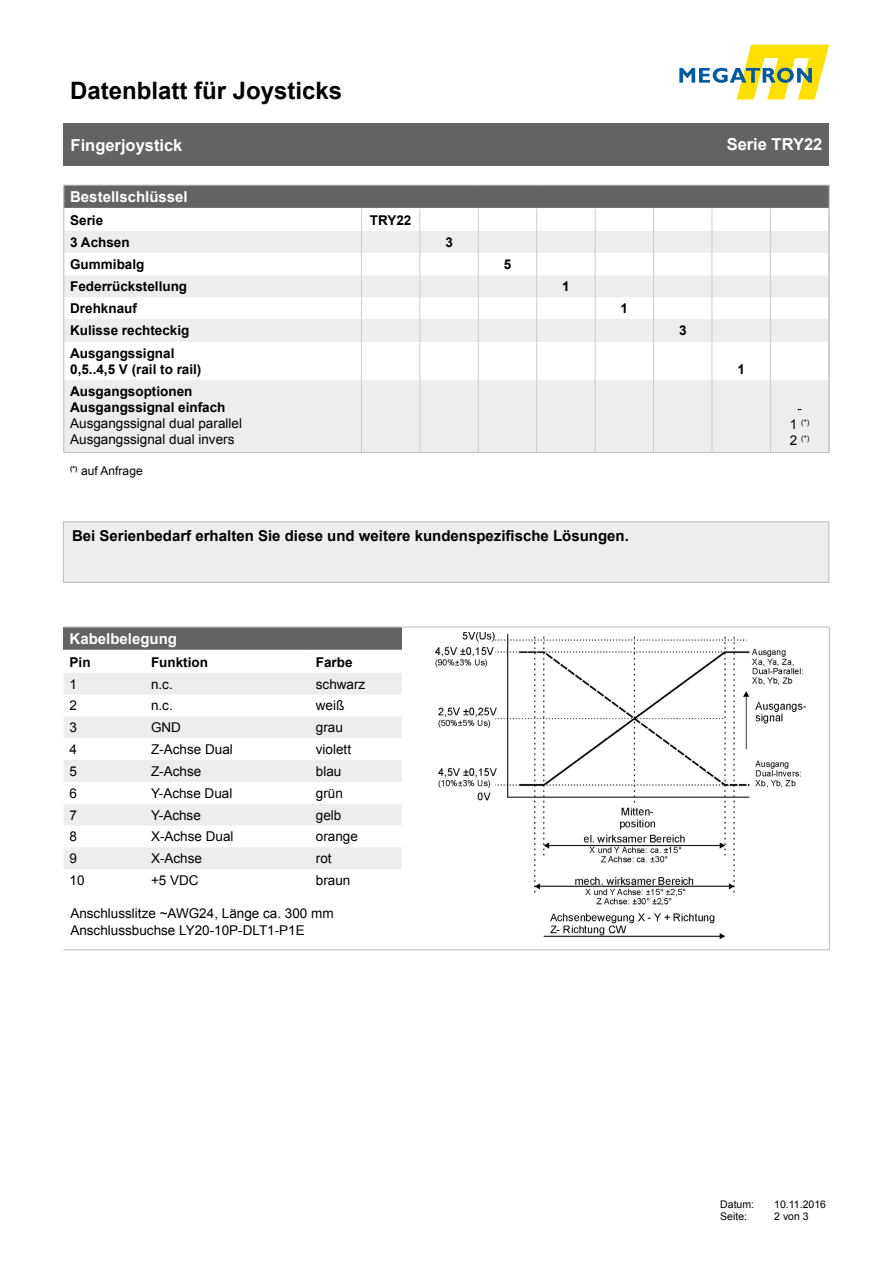
<style>
.page{position:relative;width:893px;height:1263px;background:#fff}
.page>*{position:absolute;margin:0;border:0;box-sizing:border-box;transform-origin:0 0}
.t1{font:700 24px "Arial";color:#000}
.t2{font:700 16.5px "Arial";color:#fff}
.t3{font:700 15px "Arial";color:#000}
.t4{font:700 15px "Arial";color:#fff}
.t5{font:13.5px "Arial";color:#000}
.t6{font:700 13.5px "Arial";color:#000}
.t7{font:12px "Arial";color:#000}
.t8{font:10.5px "Arial";color:#000}
.t9{font:7.8px "Arial";color:#000}
.s1{font-size:13.5px}
</style>
<div class="page">
<svg style="left:679px;top:45px;width:150px;height:55px"></svg>
<div style="left:64px;top:123px;width:765px;height:43px;background:#646363"></div>
<svg style="left:66px;top:342px;width:761px;height:109px;fill:#ededed"></svg>
<svg style="left:66px;top:186px;width:764px;height:156px"></svg>
<hr style="left:361px;top:342px;width:1px;height:38px;background:#cecece">
<hr style="left:420px;top:342px;width:1px;height:38px;background:#cecece">
<hr style="left:478px;top:342px;width:1px;height:38px;background:#cecece">
<hr style="left:536px;top:342px;width:1px;height:38px;background:#cecece">
<hr style="left:595px;top:342px;width:1px;height:38px;background:#cecece">
<hr style="left:653px;top:342px;width:1px;height:38px;background:#cecece">
<hr style="left:712px;top:342px;width:1px;height:38px;background:#cecece">
<hr style="left:770px;top:342px;width:1px;height:38px;background:#cecece">
<hr style="left:829px;top:342px;width:1px;height:38px;background:#cecece">
<hr style="left:361px;top:380px;width:1px;height:72px;background:#cecece">
<hr style="left:420px;top:380px;width:1px;height:72px;background:#cecece">
<hr style="left:478px;top:380px;width:1px;height:72px;background:#cecece">
<hr style="left:536px;top:380px;width:1px;height:72px;background:#cecece">
<hr style="left:595px;top:380px;width:1px;height:72px;background:#cecece">
<hr style="left:653px;top:380px;width:1px;height:72px;background:#cecece">
<hr style="left:712px;top:380px;width:1px;height:72px;background:#cecece">
<hr style="left:770px;top:380px;width:1px;height:72px;background:#cecece">
<hr style="left:829px;top:380px;width:1px;height:72px;background:#cecece">
<div style="left:64px;top:185px;width:765px;height:268px;border:1px solid #bcbcbc"></div>
<div style="left:63px;top:522px;width:766px;height:60px;background:#ededed"></div>
<div style="left:63px;top:522px;width:766px;height:61px;border:1px solid #bcbcbc"></div>
<div style="left:64px;top:627px;width:338px;height:23px;background:#646363"></div>
<svg style="left:65px;top:673px;width:337px;height:196px;fill:#ededed"></svg>
<img style="left:435px;top:632px;width:371px;height:307px">
<h1 class="t1" style="left:70px;top:74px;width:274px">Datenblatt für Joysticks</h1>
<p class="t2" style="left:71px;top:134px;width:113px">Fingerjoystick</p>
<p class="t2" style="left:727px;top:133px;width:97px">Serie TRY22</p>
<p class="t4" style="left:70px;top:187px;width:119px">Bestellschlüssel</p>
<p class="t6" style="left:70px;top:211px;width:35px">Serie</p>
<p class="t6" style="left:370px;top:211px;width:43px">TRY22</p>
<p class="t6" style="left:70px;top:233px;width:61px">3 Achsen</p>
<p class="t6" style="left:445px;top:233px;width:9px">3</p>
<p class="t6" style="left:70px;top:255px;width:76px">Gummibalg</p>
<p class="t6" style="left:504px;top:255px;width:9px">5</p>
<p class="t6" style="left:70px;top:277px;width:119px">Federrückstellung</p>
<p class="t6" style="left:562px;top:277px;width:9px">1</p>
<p class="t6" style="left:70px;top:299px;width:68px">Drehknauf</p>
<p class="t6" style="left:621px;top:299px;width:9px">1</p>
<p class="t6" style="left:70px;top:321px;width:121px">Kulisse rechteckig</p>
<p class="t6" style="left:679px;top:322px;width:9px">3</p>
<p class="t6" style="left:70px;top:344px;width:106px">Ausgangssignal</p>
<p class="t6" style="left:70px;top:360px;width:133px">0,5..4,5 V (rail to rail)</p>
<p class="t6" style="left:737px;top:360px;width:9px">1</p>
<p class="t6" style="left:70px;top:382px;width:124px">Ausgangsoptionen</p>
<p class="t6" style="left:70px;top:398px;width:157px">Ausgangssignal einfach</p>
<p class="t5" style="left:70px;top:415px;width:173px">Ausgangssignal dual parallel</p>
<p class="t5" style="left:70px;top:431px;width:166px">Ausgangssignal dual invers</p>
<p class="t5" style="left:797px;top:399px;width:6px">-</p>
<p class="t9" style="left:790px;top:417px;width:21px"><span class="s1">1</span> (*)</p>
<p class="t9" style="left:790px;top:433px;width:21px"><span class="s1">2</span> (*)</p>
<p class="t7" style="left:70px;top:463px;width:74px"><sup>(*)</sup> auf Anfrage</p>
<p class="t3" style="left:72px;top:526px;width:558px">Bei Serienbedarf erhalten Sie diese und weitere kundenspezifische Lösungen.</p>
<p class="t4" style="left:70px;top:629px;width:109px">Kabelbelegung</p>
<p class="t6" style="left:70px;top:653px;width:23px">Pin</p>
<p class="t6" style="left:151px;top:653px;width:58px">Funktion</p>
<p class="t6" style="left:316px;top:653px;width:38px">Farbe</p>
<p class="t5" style="left:70px;top:675px;width:9px">1</p>
<p class="t5" style="left:151px;top:675px;width:23px">n.c.</p>
<p class="t5" style="left:316px;top:675px;width:51px">schwarz</p>
<p class="t5" style="left:70px;top:697px;width:9px">2</p>
<p class="t5" style="left:151px;top:697px;width:23px">n.c.</p>
<p class="t5" style="left:316px;top:697px;width:30px">weiß</p>
<p class="t5" style="left:70px;top:719px;width:9px">3</p>
<p class="t5" style="left:151px;top:719px;width:31px">GND</p>
<p class="t5" style="left:316px;top:719px;width:29px">grau</p>
<p class="t5" style="left:70px;top:740px;width:9px">4</p>
<p class="t5" style="left:151px;top:740px;width:83px">Z-Achse Dual</p>
<p class="t5" style="left:316px;top:740px;width:37px">violett</p>
<p class="t5" style="left:70px;top:762px;width:9px">5</p>
<p class="t5" style="left:151px;top:762px;width:52px">Z-Achse</p>
<p class="t5" style="left:316px;top:762px;width:27px">blau</p>
<p class="t5" style="left:70px;top:784px;width:9px">6</p>
<p class="t5" style="left:151px;top:784px;width:83px">Y-Achse Dual</p>
<p class="t5" style="left:316px;top:784px;width:29px">grün</p>
<p class="t5" style="left:70px;top:806px;width:9px">7</p>
<p class="t5" style="left:151px;top:806px;width:51px">Y-Achse</p>
<p class="t5" style="left:316px;top:806px;width:27px">gelb</p>
<p class="t5" style="left:70px;top:828px;width:9px">8</p>
<p class="t5" style="left:151px;top:828px;width:84px">X-Achse Dual</p>
<p class="t5" style="left:316px;top:828px;width:44px">orange</p>
<p class="t5" style="left:70px;top:849px;width:9px">9</p>
<p class="t5" style="left:151px;top:849px;width:53px">X-Achse</p>
<p class="t5" style="left:316px;top:849px;width:17px">rot</p>
<p class="t5" style="left:70px;top:871px;width:17px">10</p>
<p class="t5" style="left:151px;top:871px;width:49px">+5 VDC</p>
<p class="t5" style="left:316px;top:871px;width:36px">braun</p>
<p class="t5" style="left:70px;top:905px;width:265px">Anschlusslitze ~AWG24, Länge ca. 300 mm</p>
<p class="t5" style="left:70px;top:921px;width:236px">Anschlussbuchse LY20-10P-DLT1-P1E</p>
<p class="t8" style="left:720px;top:1197px;width:35px">Datum:</p>
<p class="t8" style="left:774px;top:1197px;width:53px">10.11.2016</p>
<p class="t8" style="left:720px;top:1210px;width:28px">Seite:</p>
<p class="t8" style="left:774px;top:1210px;width:36px">2 von 3</p>
</div>
